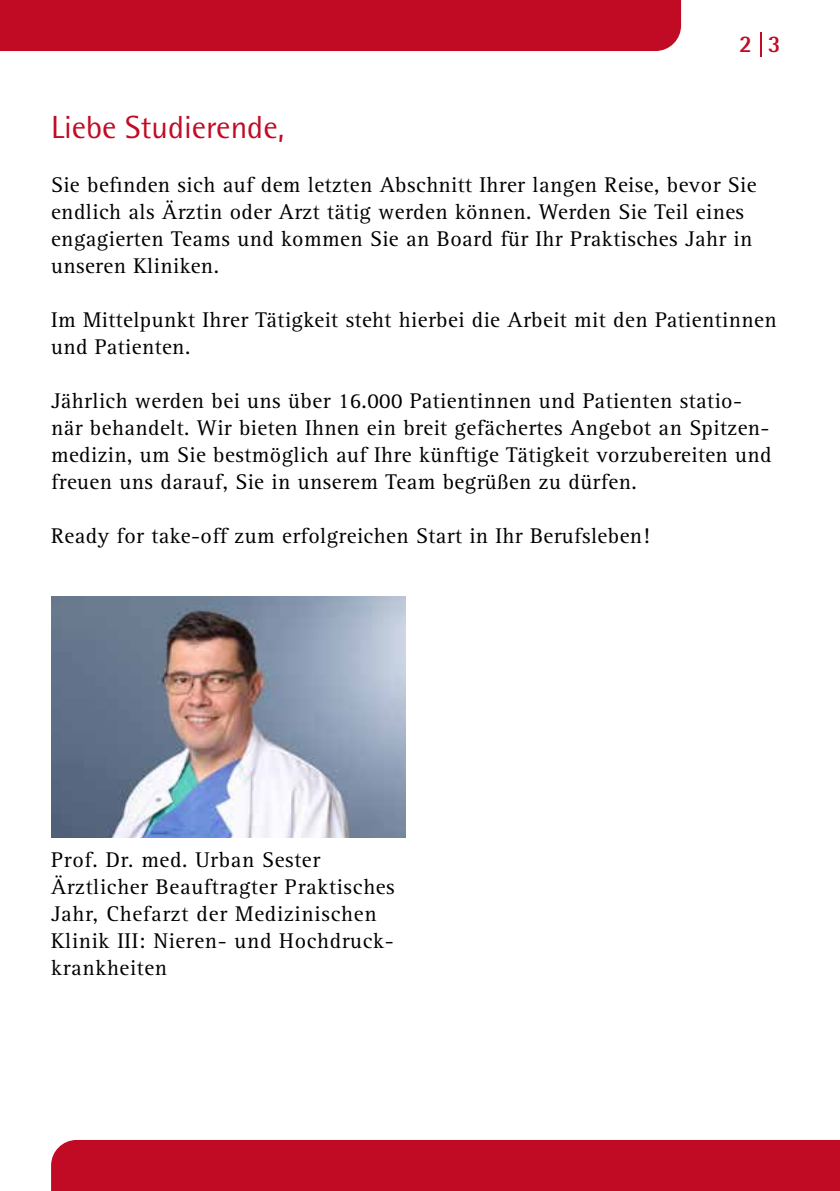
<style>
.page{position:relative;width:840px;height:1191px;background:#fff}
.page>*{position:absolute;margin:0;border:0;box-sizing:border-box;transform-origin:0 0}
.t1{font:32px "Rotis Semi Sans Pro";color:#c10b25}
.t2{font:700 24px "Rotis Semi Sans Pro";color:#c10b25}
.t3{font:22px/27px "Rotis Serif Pro";letter-spacing:.02em;color:#000}
</style>
<div class="page">
<hr style="left:759px;top:32px;width:2px;height:25px;background:#c10b25">
<img style="left:51px;top:597px;width:354px;height:240px">
<div style="left:0;top:0;width:680px;height:51px;background:#c10b25"></div>
<div style="left:51px;top:1140px;width:788px;height:51px;background:#c10b25"></div>
<p class="t2" style="left:738px;top:29px;width:43px">2 3</p>
<h1 class="t1" style="left:51px;top:108px;width:234px">Liebe Studierende,</h1>
<p class="t3" style="left:51px;top:171px;width:706px">Sie befinden sich auf dem letzten Abschnitt Ihrer langen Reise, bevor Sie endlich als Ärztin oder Arzt tätig werden können. Werden Sie Teil eines engagierten Teams und kommen Sie an Board für Ihr Praktisches Jahr in unseren Kliniken.</p>
<p class="t3" style="left:51px;top:306px;width:726px">Im Mittelpunkt Ihrer Tätigkeit steht hierbei die Arbeit mit den Patientinnen und Patienten.</p>
<p class="t3" style="left:51px;top:387px;width:721px">Jährlich werden bei uns über 16.000 Patientinnen und Patienten statio&shy;när behandelt. Wir bieten Ihnen ein breit gefächertes Angebot an Spitzen&shy;medizin, um Sie bestmöglich auf Ihre künftige Tätigkeit vorzubereiten und freuen uns darauf, Sie in unserem Team begrüßen zu dürfen.</p>
<p class="t3" style="left:51px;top:522px;width:599px">Ready for take-off zum erfolgreichen Start in Ihr Berufsleben!</p>
<p class="t3" style="left:51px;top:846px;width:345px">Prof. Dr. med. Urban Sester<br>Ärztlicher Beauftragter Praktisches<br>Jahr, Chefarzt der Medizinischen<br>Klinik III: Nieren- und Hochdruck&shy;krankheiten</p>
</div>
